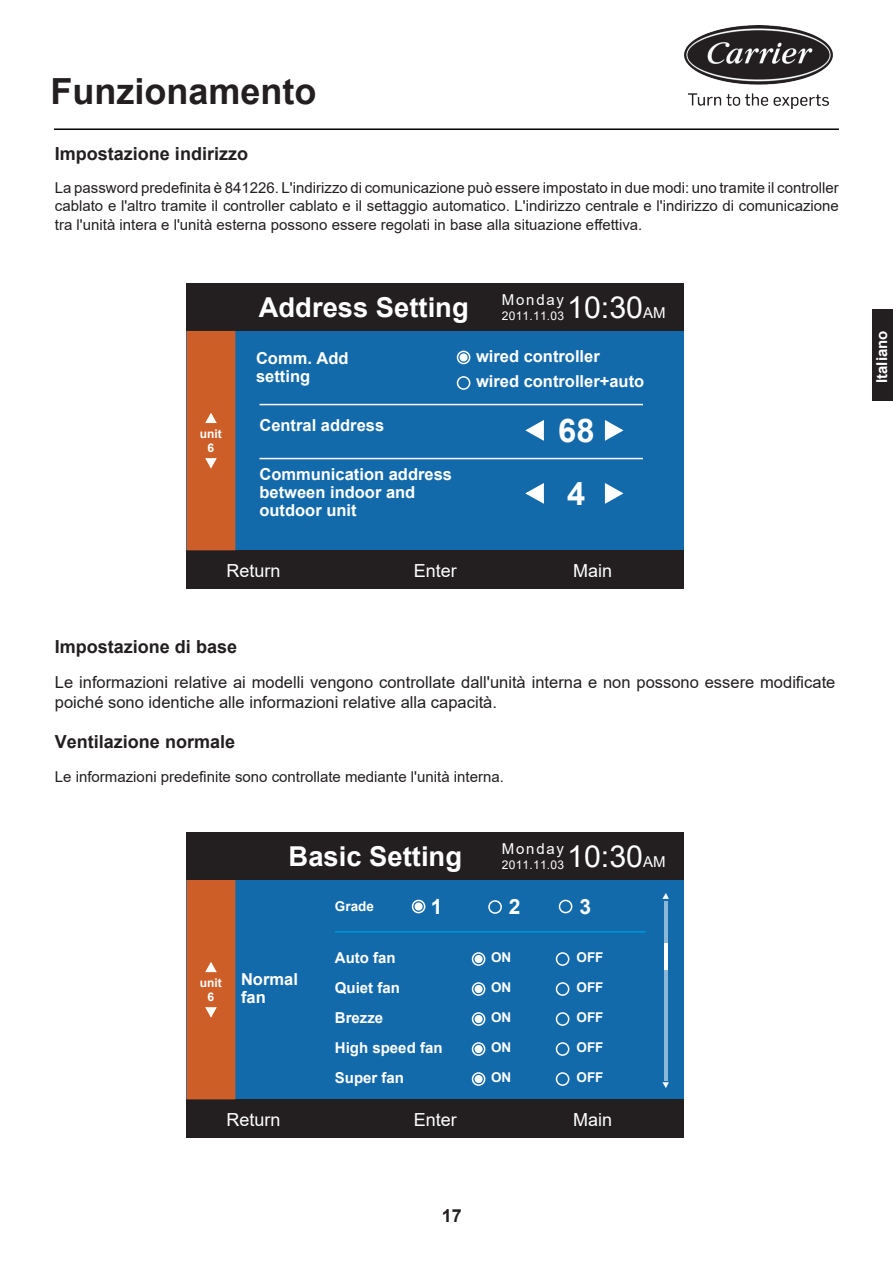
<style>
.page{position:relative;width:893px;height:1263px;background:#fff}
.page>*{position:absolute;margin:0;border:0;box-sizing:border-box;transform-origin:0 0}
.t1{font:700 36px "Arial";color:#231f20}
.t2{font:700 32.7px "Arial";color:#fff}
.t3{font:30.3px "Arial";color:#fff}
.t4{font:700 27.45px "Arial";color:#fff}
.t5{font:700 21px "Arial";color:#fff}
.t6{font:700 18px "Arial";color:#231f20}
.t7{font:18px "Arial";color:#fff}
.t8{font:16.5px/19.8px "Arial";color:#231f20}
.t9{font:700 16.5px/18px "Arial";color:#fff}
.t10{font:15px/18px "Arial";color:#231f20}
.t11{font:700 15px "Arial";color:#fff}
.t12{font:15px "Arial";letter-spacing:.12em;color:#fff}
.t13{font:700 13.5px "Arial";color:#fff}
.t14{font:12px "Arial";letter-spacing:.02em;color:#fff}
.t15{font:700 12px/14.4px "Arial";color:#fff;text-align:center}
.s1{font-size:15px}
</style>
<div class="page">
<hr style="left:54px;top:128px;width:785px;height:2px;background:#040503">
<img style="left:684px;top:25px;width:149px;height:84px">
<div style="left:187px;top:881px;width:497px;height:219px;background:#136aab"></div>
<div style="left:187px;top:832px;width:497px;height:48px;background:#231f20"></div>
<div style="left:187px;top:1099px;width:497px;height:38px;background:#231f20"></div>
<svg style="left:662px;top:1082px;width:7px;height:6px"></svg>
<hr style="left:664px;top:901px;width:4px;height:179px;background:#8db7d6">
<svg style="left:662px;top:893px;width:7px;height:6px"></svg>
<div style="left:187px;top:880px;width:48px;height:219px;background:#cd5e27"></div>
<svg style="left:205px;top:962px;width:12px;height:11px"></svg>
<svg style="left:205px;top:1007px;width:12px;height:11px"></svg>
<hr style="left:664px;top:943px;width:4px;height:26px;background:#fff">
<div style="left:415px;top:903px;width:7px;height:7px;background:#fff;border-radius:50%"></div>
<div style="left:415px;top:902px;width:8px;height:8px;border:2px solid #fff;border-radius:50%"></div>
<div style="left:488px;top:900px;width:14px;height:14px;border:2px solid #fff;border-radius:50%"></div>
<div style="left:412px;top:900px;width:13px;height:13px;border:2px solid #fff;border-radius:50%"></div>
<div style="left:475px;top:956px;width:7px;height:6px;background:#fff;border-radius:50%"></div>
<div style="left:475px;top:955px;width:8px;height:8px;border:2px solid #fff;border-radius:50%"></div>
<div style="left:556px;top:952px;width:13px;height:14px;border:2px solid #fff;border-radius:50%"></div>
<div style="left:472px;top:952px;width:13px;height:14px;border:2px solid #fff;border-radius:50%"></div>
<div style="left:559px;top:900px;width:13px;height:13px;border:2px solid #fff;border-radius:50%"></div>
<div style="left:475px;top:986px;width:7px;height:6px;background:#fff;border-radius:50%"></div>
<div style="left:475px;top:985px;width:8px;height:8px;border:2px solid #fff;border-radius:50%"></div>
<div style="left:556px;top:982px;width:13px;height:14px;border:2px solid #fff;border-radius:50%"></div>
<div style="left:472px;top:982px;width:13px;height:14px;border:2px solid #fff;border-radius:50%"></div>
<div style="left:475px;top:1016px;width:7px;height:6px;background:#fff;border-radius:50%"></div>
<div style="left:475px;top:1015px;width:8px;height:8px;border:2px solid #fff;border-radius:50%"></div>
<div style="left:556px;top:1012px;width:13px;height:14px;border:2px solid #fff;border-radius:50%"></div>
<div style="left:472px;top:1012px;width:13px;height:14px;border:2px solid #fff;border-radius:50%"></div>
<div style="left:475px;top:1046px;width:7px;height:6px;background:#fff;border-radius:50%"></div>
<div style="left:475px;top:1045px;width:8px;height:8px;border:2px solid #fff;border-radius:50%"></div>
<div style="left:556px;top:1042px;width:13px;height:14px;border:2px solid #fff;border-radius:50%"></div>
<div style="left:472px;top:1042px;width:13px;height:14px;border:2px solid #fff;border-radius:50%"></div>
<div style="left:475px;top:1076px;width:7px;height:6px;background:#fff;border-radius:50%"></div>
<div style="left:475px;top:1075px;width:8px;height:8px;border:2px solid #fff;border-radius:50%"></div>
<div style="left:556px;top:1072px;width:13px;height:14px;border:2px solid #fff;border-radius:50%"></div>
<div style="left:472px;top:1072px;width:13px;height:14px;border:2px solid #fff;border-radius:50%"></div>
<hr style="left:335px;top:931px;width:311px;height:1px;background:#0095d9">
<div style="left:187px;top:332px;width:497px;height:219px;background:#136aab"></div>
<div style="left:187px;top:283px;width:497px;height:48px;background:#231f20"></div>
<div style="left:187px;top:550px;width:497px;height:38px;background:#231f20"></div>
<div style="left:187px;top:331px;width:48px;height:219px;background:#cd5e27"></div>
<svg style="left:205px;top:413px;width:12px;height:11px"></svg>
<svg style="left:205px;top:458px;width:12px;height:11px"></svg>
<div style="left:460px;top:354px;width:7px;height:7px;background:#fff;border-radius:50%"></div>
<div style="left:460px;top:353px;width:8px;height:8px;border:2px solid #fff;border-radius:50%"></div>
<div style="left:457px;top:351px;width:13px;height:13px;border:2px solid #fff;border-radius:50%"></div>
<hr style="left:259px;top:458px;width:384px;height:1px;background:#fff">
<div style="left:457px;top:376px;width:13px;height:14px;border:2px solid #fff;border-radius:50%"></div>
<hr style="left:259px;top:404px;width:384px;height:1px;background:#fff">
<svg style="left:525px;top:420px;width:19px;height:21px"></svg>
<svg style="left:604px;top:420px;width:20px;height:21px"></svg>
<svg style="left:525px;top:483px;width:19px;height:21px"></svg>
<svg style="left:604px;top:483px;width:20px;height:21px"></svg>
<div style="left:873px;top:309px;width:20px;height:92px;background:#231f20"></div>
<p class="t1" style="left:50px;top:66px;width:268px">Funzionamento</p>
<p class="t6" style="left:55px;top:141px;width:195px">Impostazione indirizzo</p>
<p class="t10" style="left:55px;top:178px;width:785px">La password predefinita è 841226. L'indirizzo di comunicazione può essere impostato in due modi: uno tramite il controller cablato e l'altro tramite il controller cablato e il settaggio automatico. L'indirizzo centrale e l'indirizzo di comunicazione</p>
<p class="t10" style="left:55px;top:216px;width:589px">tra l'unità intera e l'unità esterna possono essere regolati in base alla situazione effettiva.</p>
<p class="t15" style="left:200px;top:426px;width:23px">unit<br>6</p>
<p class="t4" style="left:259px;top:288px;width:211px">Address Setting</p>
<p class="t12" style="left:502px;top:289px;width:64px">Monday</p>
<p class="t14" style="left:502px;top:307px;width:64px">2011.11.03</p>
<p class="t3" style="left:567px;top:286px;width:100px">10:30<span class="s1">AM</span></p>
<p class="t9" style="left:256px;top:349px;width:94px">Comm. Add setting</p>
<p class="t9" style="left:259px;top:416px;width:126px">Central address</p>
<p class="t9" style="left:259px;top:466px;width:194px">Communication address between indoor and outdoor unit</p>
<p class="t9" style="left:476px;top:347px;width:125px">wired controller</p>
<p class="t9" style="left:476px;top:373px;width:170px">wired controller+auto</p>
<p class="t2" style="left:558px;top:408px;width:38px">68</p>
<p class="t2" style="left:567px;top:471px;width:20px">4</p>
<p class="t7" style="left:227px;top:559px;width:56px">Return</p>
<p class="t7" style="left:414px;top:559px;width:45px">Enter</p>
<p class="t7" style="left:573px;top:559px;width:41px">Main</p>
<p class="t6" style="left:55px;top:634px;width:184px">Impostazione di base</p>
<p class="t8" style="left:55px;top:672px;width:782px">Le informazioni relative ai modelli vengono controllate dall'unità interna e non possono essere modificate poiché sono identiche alle informazioni relative alla capacità.</p>
<p class="t6" style="left:55px;top:729px;width:182px">Ventilazione normale</p>
<p class="t10" style="left:55px;top:768px;width:450px">Le informazioni predefinite sono controllate mediante l'unità interna.</p>
<p class="t4" style="left:289px;top:837px;width:175px">Basic Setting</p>
<p class="t12" style="left:502px;top:838px;width:64px">Monday</p>
<p class="t14" style="left:502px;top:856px;width:64px">2011.11.03</p>
<p class="t3" style="left:567px;top:835px;width:100px">10:30<span class="s1">AM</span></p>
<p class="t15" style="left:200px;top:975px;width:23px">unit<br>6</p>
<p class="t9" style="left:241px;top:971px;width:58px">Normal fan</p>
<p class="t13" style="left:335px;top:897px;width:41px">Grade</p>
<p class="t11" style="left:335px;top:947px;width:62px">Auto fan</p>
<p class="t5" style="left:431px;top:892px;width:13px">1</p>
<p class="t5" style="left:509px;top:892px;width:13px">2</p>
<p class="t13" style="left:491px;top:948px;width:22px">ON</p>
<p class="t13" style="left:576px;top:948px;width:28px">OFF</p>
<p class="t5" style="left:579px;top:892px;width:13px">3</p>
<p class="t11" style="left:335px;top:977px;width:67px">Quiet fan</p>
<p class="t13" style="left:491px;top:978px;width:22px">ON</p>
<p class="t13" style="left:576px;top:978px;width:28px">OFF</p>
<p class="t11" style="left:335px;top:1007px;width:50px">Brezze</p>
<p class="t13" style="left:491px;top:1008px;width:22px">ON</p>
<p class="t13" style="left:576px;top:1008px;width:28px">OFF</p>
<p class="t11" style="left:335px;top:1037px;width:109px">High speed fan</p>
<p class="t13" style="left:491px;top:1038px;width:22px">ON</p>
<p class="t13" style="left:576px;top:1038px;width:28px">OFF</p>
<p class="t11" style="left:335px;top:1067px;width:71px">Super fan</p>
<p class="t13" style="left:491px;top:1068px;width:22px">ON</p>
<p class="t13" style="left:576px;top:1068px;width:28px">OFF</p>
<p class="t7" style="left:227px;top:1108px;width:56px">Return</p>
<p class="t7" style="left:414px;top:1108px;width:45px">Enter</p>
<p class="t7" style="left:573px;top:1108px;width:41px">Main</p>
<p class="t6" style="left:442px;top:1203px;width:22px">17</p>
<p class="t11" style="left:871px;top:383px;width:54px;rotate:-90deg">Italiano</p>
</div>
